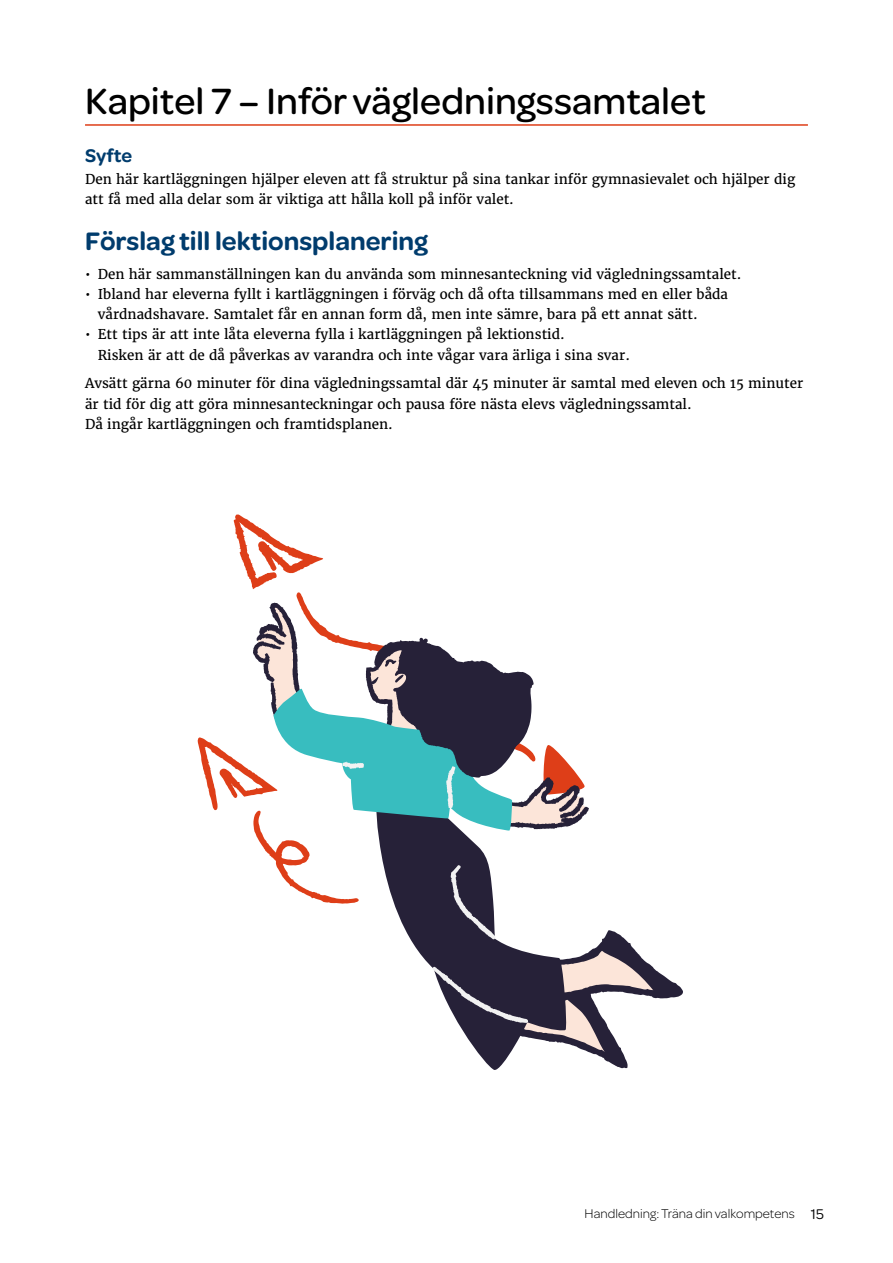
<style>
.page{position:relative;width:893px;height:1263px;background:#fff}
.page>*{position:absolute;margin:0;border:0;box-sizing:border-box;transform-origin:0 0}
.Rubrik_1{font:500 39px "Omnes";color:#000}
.Rubrik_2{font:600 27px "Omnes";color:#003c6d}
.Rubrik_3{font:600 19.5px "Omnes";color:#003c6d}
.Normal_med_mellanrum{font:13.5px/20.2px "Merriweather";color:#000}
.t1{font:300 13.5px "Omnes";color:#000}
.s1{font-weight:400;font-size:15px}
</style>
<div class="page">
<hr style="left:85px;top:124px;width:723px;height:2px;background:#de3e18">
<svg style="left:198px;top:514px;width:485px;height:556px"></svg>
<p class="Rubrik_1" style="left:85px;top:74px;width:622px">Kapitel 7 – Inför vägledningssamtalet</p>
<p class="Rubrik_3" style="left:85px;top:142px;width:49px">Syfte</p>
<p class="Normal_med_mellanrum" style="left:85px;top:169px;width:712px">Den här kartläggningen hjälper eleven att få struktur på sina tankar inför gymnasievalet och hjälper dig att få med alla delar som är viktiga att hålla koll på inför valet.</p>
<p class="Rubrik_2" style="left:85px;top:222px;width:345px">Förslag till lektionsplanering</p>
<p class="Normal_med_mellanrum" style="left:85px;top:264px;width:658px">• Den här sammanställningen kan du använda som minnesanteckning vid vägledningssamtalet.</p>
<p class="Normal_med_mellanrum" style="left:98px;top:284px;width:632px;text-indent:-13px">• Ibland har eleverna fyllt i kartläggningen i förväg och då ofta tillsammans med en eller båda vårdnadshavare. Samtalet får en annan form då, men inte sämre, bara på ett annat sätt.</p>
<p class="Normal_med_mellanrum" style="left:98px;top:324px;width:534px;text-indent:-13px">• Ett tips är att inte låta eleverna fylla i kartläggningen på lektionstid.<br>Risken är att de då påverkas av varandra och inte vågar vara ärliga i sina svar.</p>
<p class="Normal_med_mellanrum" style="left:85px;top:373px;width:720px">Avsätt gärna 60 minuter för dina vägledningssamtal där 45 minuter är samtal med eleven och 15 minuter är tid för dig att göra minnesanteckningar och pausa före nästa elevs vägledningssamtal.<br>Då ingår kartläggningen och framtidsplanen.</p>
<p class="t1" style="left:585px;top:1204px;width:241px">Handledning: Träna din valkompetens <span class="s1">15</span></p>
</div>
